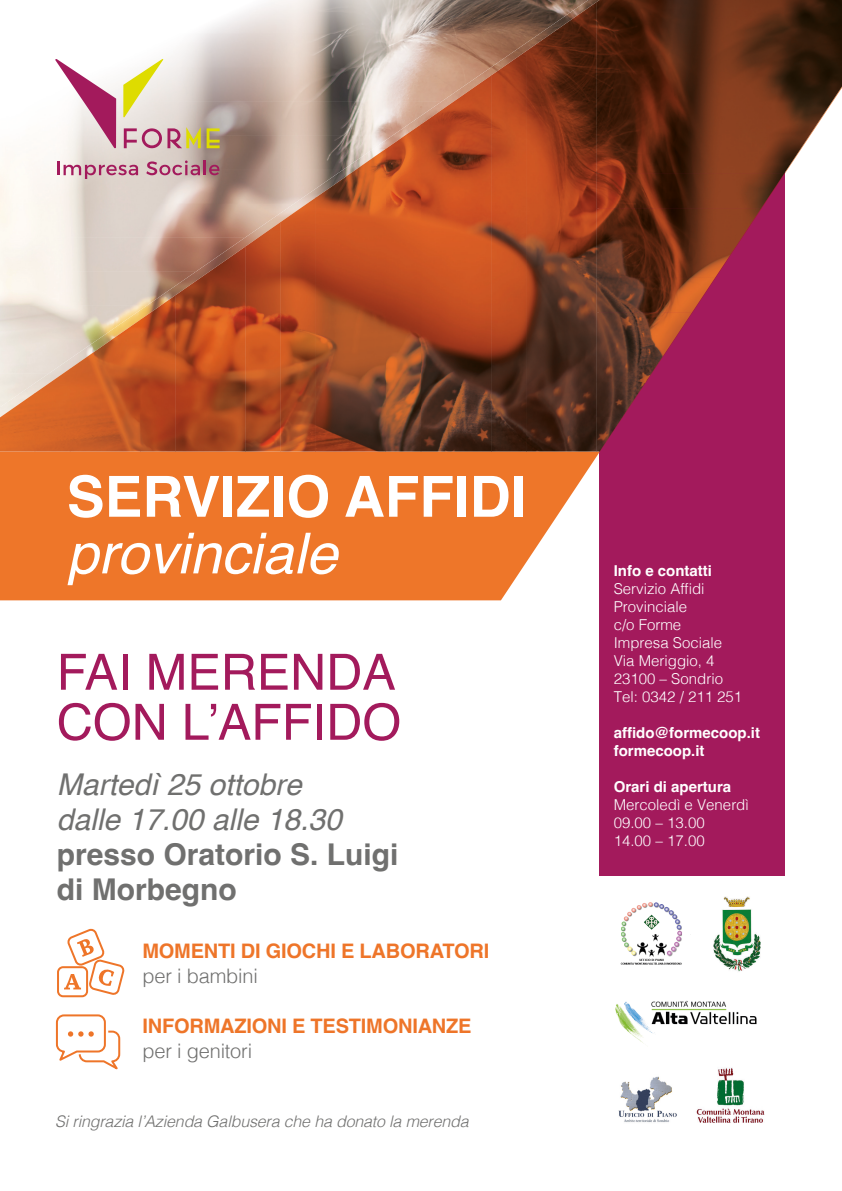
<style>
.page{position:relative;width:842px;height:1191px;background:#fff}
.page>*{position:absolute;margin:0;border:0;box-sizing:border-box;transform-origin:0 0}
.t1{font:700 56.6px "Helvetica";color:#fff}
.t2{font:italic 56.6px "Helvetica";color:#fff}
.t3{font:50px/50px "Helvetica";color:#a31a5c}
.t4{font:italic 30px/35px "Helvetica";color:#70706f}
.t5{font:700 30px/35px "Helvetica";color:#70706f}
.t6{font:700 20px "Helvetica";letter-spacing:-.01em;color:#ee7529}
.t7{font:300 20px "Helvetica";letter-spacing:-.01em;color:#70706f}
.t8{font:italic 300 16px "Helvetica";letter-spacing:-.01em;color:#70706f}
.t9{font:300 15px/18px "Helvetica";color:#fff}
.t10{font:700 15px/18px "Helvetica";color:#fff}
</style>
<div class="page">
<div style="left:600px;top:57px;width:185px;height:818px;background:#a31a5c"></div>
<svg style="left:0;top:451px;width:600px;height:149px;fill:#ee7629"></svg>
<img style="left:596px;top:0;width:246px;height:174px">
<img style="left:526px;top:2px;width:71px;height:449px">
<img style="left:491px;top:68px;width:35px;height:383px">
<img style="left:421px;top:75px;width:70px;height:376px">
<img style="left:386px;top:136px;width:35px;height:315px">
<img style="left:316px;top:170px;width:70px;height:281px">
<img style="left:596px;top:173px;width:188px;height:36px">
<img style="left:281px;top:204px;width:35px;height:247px">
<img style="left:596px;top:208px;width:165px;height:70px">
<img style="left:245px;top:238px;width:36px;height:213px">
<img style="left:176px;top:246px;width:70px;height:205px">
<img style="left:596px;top:277px;width:119px;height:36px">
<img style="left:140px;top:306px;width:36px;height:145px">
<img style="left:596px;top:312px;width:96px;height:70px">
<img style="left:70px;top:340px;width:70px;height:111px">
<img style="left:35px;top:374px;width:35px;height:77px">
<img style="left:596px;top:382px;width:50px;height:35px">
<div style="left:0;top:407px;width:35px;height:44px;background:#dd6a28"></div>
<img style="left:596px;top:417px;width:27px;height:34px">
<img style="left:201px;top:0;width:387px;height:34px">
<img style="left:163px;top:34px;width:377px;height:34px">
<img style="left:116px;top:68px;width:374px;height:34px">
<img style="left:116px;top:101px;width:326px;height:35px">
<img style="left:0;top:135px;width:392px;height:35px">
<img style="left:0;top:169px;width:343px;height:35px">
<img style="left:0;top:203px;width:294px;height:35px">
<img style="left:0;top:237px;width:245px;height:35px">
<img style="left:0;top:271px;width:196px;height:35px">
<img style="left:0;top:305px;width:147px;height:35px">
<img style="left:0;top:339px;width:98px;height:35px">
<img style="left:0;top:373px;width:49px;height:34px">
<svg style="left:123px;top:59px;width:40px;height:58px"></svg>
<svg style="left:55px;top:59px;width:61px;height:90px"></svg>
<svg style="left:124px;top:127px;width:77px;height:21px"></svg>
<svg style="left:207px;top:128px;width:13px;height:20px"></svg>
<svg style="left:57px;top:162px;width:81px;height:17px"></svg>
<svg style="left:146px;top:160px;width:74px;height:15px"></svg>
<img style="left:714px;top:897px;width:46px;height:75px">
<img style="left:620px;top:902px;width:62px;height:63px">
<img style="left:618px;top:1076px;width:59px;height:47px">
<img style="left:615px;top:1000px;width:142px;height:44px">
<img style="left:696px;top:1068px;width:69px;height:55px">
<div style="left:56px;top:1014px;width:50px;height:38px;border:2px solid #ee7529;border-radius:7px"></div>
<svg style="left:68px;top:1029px;width:53px;height:41px"></svg>
<div style="left:57px;top:966px;width:31px;height:31px;border:2px solid #ee7529;border-radius:5px"></div>
<svg style="left:64px;top:928px;width:61px;height:68px"></svg>
<h1 class="t1" style="left:67px;top:462px;width:461px">SERVIZIO AFFIDI</h1>
<h1 class="t2" style="left:67px;top:509px;width:272px">provinciale</h1>
<h2 class="t3" style="left:57px;top:648px;width:346px">FAI MERENDA<br>CON L’AFFIDO</h2>
<h3 class="t4" style="left:57px;top:767px;width:287px">Martedì 25 ottobre dalle 17.00 alle 18.30</h3>
<h3 class="t5" style="left:57px;top:840px;width:343px">presso Oratorio S. Luigi di Morbegno</h3>
<h3 class="t6" style="left:142px;top:938px;width:348px">MOMENTI DI GIOCHI E LABORATORI</h3>
<h3 class="t7" style="left:142px;top:958px;width:117px">per i bambini</h3>
<h3 class="t6" style="left:142px;top:1013px;width:331px">INFORMAZIONI E TESTIMONIANZE</h3>
<h3 class="t7" style="left:142px;top:1033px;width:111px">per i genitori</h3>
<p class="t8" style="left:55px;top:1108px;width:415px">Si ringrazia l’Azienda Galbusera che ha donato la merenda</p>
<p class="t10" style="left:614px;top:563px;width:100px">Info e contatti</p>
<p class="t9" style="left:614px;top:578px;width:130px">Servizio Affidi<br>Provinciale<br>c/o Forme<br>Impresa Sociale<br>Via Meriggio, 4<br>23100 – Sondrio<br>Tel: 0342 / 211 251</p>
<p class="t10" style="left:614px;top:725px;width:148px">affido@formecoop.it formecoop.it</p>
<p class="t10" style="left:614px;top:779px;width:119px">Orari di apertura</p>
<p class="t9" style="left:614px;top:794px;width:137px">Mercoledì e Venerdì<br>09.00 – 13.00<br>14.00 – 17.00</p>
</div>
